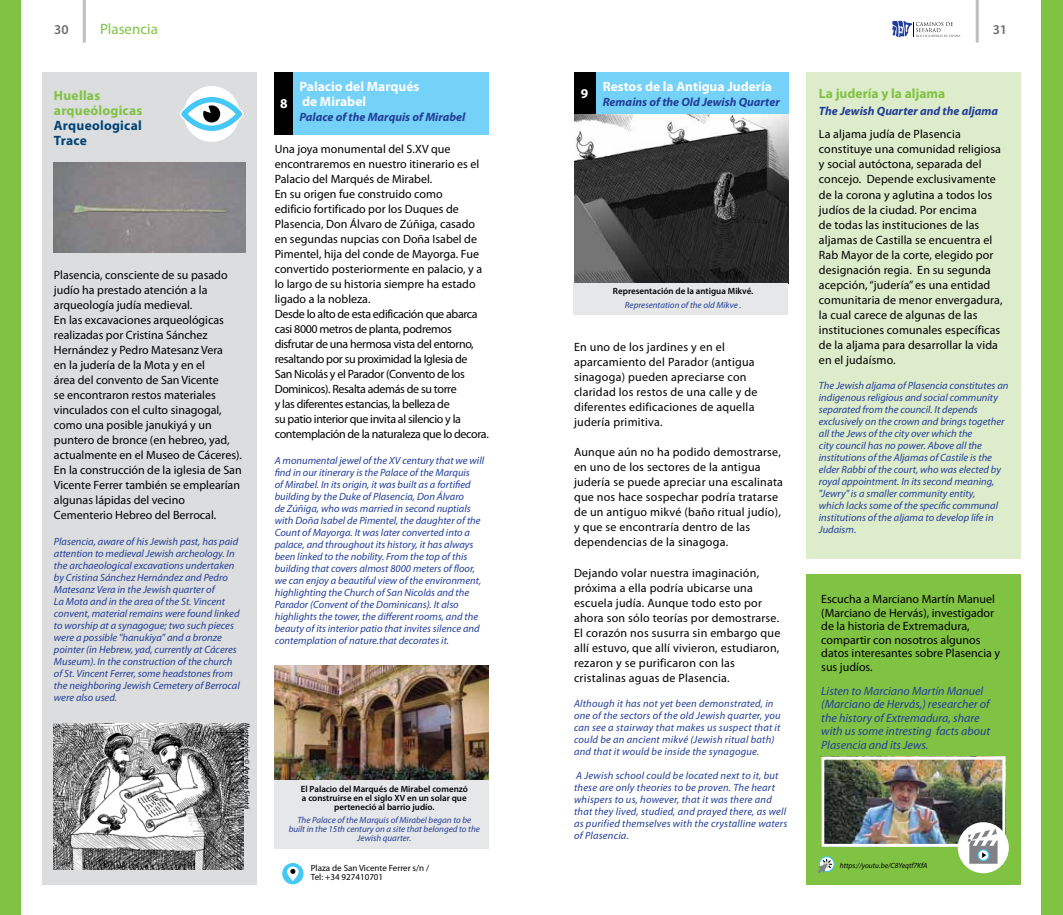
<style>
.page{position:relative;width:1063px;height:915px;background:#fff}
.page>*{position:absolute;margin:0;border:0;box-sizing:border-box;transform-origin:0 0}
.t1{font:15px "Myriad Pro";color:#80c342}
.t2{font:700 13.5px/15px "Myriad Pro";color:#fff}
.t3{font:700 13.5px/15px "Myriad Pro";letter-spacing:.02em;color:#80c342}
.t4{font:700 13.5px/15px "Myriad Pro";letter-spacing:.02em;color:#047}
.t5{font:700 13.5px "Myriad Pro";color:#80c342}
.t6{font:600 13.5px "Myriad Pro";color:#6d6e71}
.t7{font:12px/15px "Myriad Pro";color:#000}
.t8{font:12px/15px "Myriad Pro";letter-spacing:.02em;color:#000}
.t9{font:italic 12px/13.5px "Myriad Pro";color:#233e99}
.t10{font:italic 700 12px "Myriad Pro";color:#233e99}
.t11{font:italic 10.5px/12px "Myriad Pro";color:#233e99}
.t12{font:italic 10.5px/12px "Myriad Pro";letter-spacing:.02em;color:#233e99}
.t13{font:italic 9px/9px "Myriad Pro";color:#233e99;text-align:center}
.t14{font:600 9px/9px "Myriad Pro";color:#000;text-align:center}
.t15{font:9px/9px "Myriad Pro";color:#000}
.t16{font:italic 7.5px "Myriad Pro";color:#000}
.t17{font:italic 600 7.5px "Myriad Pro";color:#000}
</style>
<div class="page">
<div style="left:1042px;top:0;width:21px;height:914px;background:#80c342"></div>
<hr style="left:976px;top:0;width:3px;height:43px;background:#bcbec0">
<svg style="left:892px;top:21px;width:69px;height:17px"></svg>
<hr style="left:83px;top:0;width:3px;height:43px;background:#bcbec0">
<div style="left:0;top:0;width:21px;height:914px;background:#80c342"></div>
<div style="left:43px;top:72px;width:214px;height:812px;background:#dcddde"></div>
<div style="left:184px;top:86px;width:56px;height:56px;background:#fff;border-radius:50%"></div>
<svg style="left:180px;top:95px;width:64px;height:38px"></svg>
<img style="left:54px;top:162px;width:191px;height:90px">
<div style="left:275px;top:72px;width:214px;height:62px;background:#74d1f7"></div>
<div style="left:275px;top:72px;width:18px;height:62px;background:#000"></div>
<div style="left:806px;top:72px;width:214px;height:486px;background:#ddeccb"></div>
<div style="left:574px;top:72px;width:214px;height:43px;background:#74d1f7"></div>
<div style="left:574px;top:72px;width:21px;height:43px;background:#000"></div>
<div style="left:806px;top:574px;width:214px;height:310px;background:#80c342"></div>
<img style="left:825px;top:760px;width:176px;height:82px">
<div style="left:821px;top:756px;width:184px;height:90px;border:3px solid #fff"></div>
<div style="left:958px;top:821px;width:51px;height:51px;background:#fff;border-radius:50%"></div>
<svg style="left:968px;top:828px;width:30px;height:35px"></svg>
<svg style="left:819px;top:855px;width:16px;height:16px"></svg>
<svg style="left:820px;top:857px;width:14px;height:13px"></svg>
<svg style="left:818px;top:858px;width:14px;height:14px"></svg>
<img style="left:574px;top:115px;width:214px;height:168px">
<img style="left:275px;top:665px;width:214px;height:114px">
<div style="left:275px;top:779px;width:214px;height:69px;background:#e6e7e8"></div>
<div style="left:574px;top:283px;width:214px;height:32px;background:#e6e7e8"></div>
<svg style="left:282px;top:862px;width:22px;height:21px"></svg>
<svg style="left:287px;top:866px;width:12px;height:14px"></svg>
<img style="left:53px;top:723px;width:191px;height:146px">
<p class="t6" style="left:54px;top:21px;width:16px">30</p>
<p class="t1" style="left:100px;top:20px;width:59px">Plasencia</p>
<p class="t6" style="left:993px;top:21px;width:16px">31</p>
<p class="t3" style="left:54px;top:87px;width:90px">Huellas arqueólogicas</p>
<p class="t4" style="left:54px;top:117px;width:89px">Arqueological<br>Trace</p>
<p class="t7" style="left:54px;top:267px;width:190px">Plasencia, consciente de su pasado judío ha prestado atención a la arqueología judía medieval.<br>En las excavaciones arqueológicas realizadas por Cristina Sánchez Hernández y Pedro Matesanz Vera<br>en la judería de la Mota y en el<br>área del convento de San Vicente<br>se encontraron restos materiales vinculados con el culto sinagogal, como una posible janukiyá y un puntero de bronce (en hebreo, yad, actualmente en el Museo de Cáceres).<br>En la construcción de la iglesia de San Vicente Ferrer también se emplearían algunas lápidas del vecino Cementerio Hebreo del Berrocal.</p>
<p class="t11" style="left:54px;top:535px;width:187px">Plasencia, aware of his Jewish past, has paid attention to medieval Jewish archeology. In the archaeological excavations undertaken by Cristina Sánchez Hernández and Pedro Matesanz Vera in the Jewish quarter of<br>La Mota and in the area of the St. Vincent convent, material remains were found linked to worship at a synagogue; two such pieces were a possible "hanukiya" and a bronze pointer (in Hebrew, yad, currently at Cáceres Museum). In the construction of the church of St. Vincent Ferrer, some headstones from the neighboring Jewish Cemetery of Berrocal were also used.</p>
<p class="t17" style="left:252px;top:722px;width:87px;rotate:90deg">Ilustración: © Andrea Sirotá</p>
<p class="t2" style="left:280px;top:96px;width:9px">8</p>
<p class="t2" style="left:299px;top:79px;width:121px">Palacio del Marqués de Mirabel</p>
<p class="t10" style="left:299px;top:109px;width:168px">Palace of the Marquis of Mirabel</p>
<p class="t7" style="left:275px;top:141px;width:216px">Una joya monumental del S.XV que encontraremos en nuestro itinerario es el Palacio del Marqués de Mirabel.<br>En su origen fue construido como<br>edificio fortificado por los Duques de Plasencia, Don Álvaro de Zúñiga, casado en segundas nupcias con Doña Isabel de Pimentel, hija del conde de Mayorga. Fue convertido posteriormente en palacio, y a lo largo de su historia siempre ha estado ligado a la nobleza.<br>Desde lo alto de esta edificación que abarca casi 8000 metros de planta, podremos disfrutar de una hermosa vista del entorno, resaltando por su proximidad la Iglesia de<br>San Nicolás y el Parador (Convento de los Dominicos). Resalta además de su torre<br>y las diferentes estancias, la belleza de<br>su patio interior que invita al silencio y la contemplación de la naturaleza que lo decora.</p>
<p class="t11" style="left:275px;top:454px;width:211px">A monumental jewel of the XV century that we will find in our itinerary is the Palace of the Marquis<br>of Mirabel. In its origin, it was built as a fortified building by the Duke of Plasencia, Don Álvaro<br>de Zúñiga, who was married in second nuptials with Doña Isabel de Pimentel, the daughter of the Count of Mayorga. It was later converted into a palace, and throughout its history, it has always been linked to the nobility. From the top of this building that covers almost 8000 meters of floor, we can enjoy a beautiful view of the environment, highlighting the Church of San Nicolás and the Parador (Convent of the Dominicans). It also highlights the tower, the different rooms, and the beauty of its interior patio that invites silence and contemplation of nature.that decorates it.</p>
<p class="t14" style="left:301px;top:783px;width:169px">El Palacio del Marqués de Mirabel comenzó a construirse en el siglo XV en un solar que perteneció al barrio judío.</p>
<p class="t13" style="left:289px;top:815px;width:193px">The Palace of the Marquis of Mirabel began to be built in the 15th century on a site that belonged to the<br>Jewish quarter.</p>
<p class="t15" style="left:311px;top:863px;width:120px">Plaza de San Vicente Ferrer s/n /<br>Tel: +34 927410701</p>
<p class="t2" style="left:603px;top:78px;width:171px">Restos de la Antigua Judería</p>
<p class="t10" style="left:603px;top:94px;width:179px">Remains of the Old Jewish Quarter</p>
<p class="t2" style="left:581px;top:86px;width:9px">9</p>
<p class="t5" style="left:819px;top:85px;width:128px">La judería y la aljama</p>
<p class="t10" style="left:819px;top:103px;width:181px">The Jewish Quarter and the aljama</p>
<p class="t7" style="left:819px;top:127px;width:185px">La aljama judía de Plasencia constituye una comunidad religiosa y social autóctona, separada del concejo. Depende exclusivamente de la corona y aglutina a todos los judíos de la ciudad. Por encima<br>de todas las instituciones de las aljamas de Castilla se encuentra el<br>Rab Mayor de la corte, elegido por designación regia. En su segunda acepción, “judería” es una entidad comunitaria de menor envergadura, la cual carece de algunas de las instituciones comunales específicas de la aljama para desarrollar la vida en el judaísmo.</p>
<p class="t11" style="left:819px;top:379px;width:191px">The Jewish aljama of Plasencia constitutes an indigenous religious and social community separated from the council. It depends exclusively on the crown and brings together all the Jews of the city over which the<br>city council has no power. Above all the institutions of the Aljamas of Castile is the elder Rabbi of the court, who was elected by royal appointment. In its second meaning, "Jewry" is a smaller community entity,<br>which lacks some of the specific communal institutions of the aljama to develop life in Judaism.</p>
<p class="t14" style="left:613px;top:286px;width:142px">Representación de la antigua Mikvé.</p>
<p class="t13" style="left:625px;top:300px;width:118px">Representation of the old Mikve .</p>
<p class="t8" style="left:574px;top:339px;width:185px">En uno de los jardines y en el aparcamiento del Parador (antigua sinagoga) pueden apreciarse con claridad los restos de una calle y de diferentes edificaciones de aquella judería primitiva.</p>
<p class="t8" style="left:574px;top:444px;width:211px">Aunque aún no ha podido demostrarse, en uno de los sectores de la antigua judería se puede apreciar una escalinata que nos hace sospechar podría tratarse de un antiguo mikvé (baño ritual judío), y que se encontraría dentro de las dependencias de la sinagoga.</p>
<p class="t8" style="left:574px;top:564px;width:208px">Dejando volar nuestra imaginación, próxima a ella podría ubicarse una escuela judía. Aunque todo esto por ahora son sólo teorías por demostrarse.<br>El corazón nos susurra sin embargo que allí estuvo, que allí vivieron, estudiaron, rezaron y se purificaron con las cristalinas aguas de Plasencia.</p>
<p class="t12" style="left:574px;top:697px;width:208px">Although it has not yet been demonstrated, in one of the sectors of the old Jewish quarter, you can see a stairway that makes us suspect that it could be an ancient mikvé (Jewish ritual bath) and that it would be inside the synagogue.</p>
<p class="t12" style="left:574px;top:769px;width:215px">A Jewish school could be located next to it, but these are only theories to be proven. The heart whispers to us, however, that it was there and that they lived, studied, and prayed there, as well as purified themselves with the crystalline waters of Plasencia.</p>
<p class="t7" style="left:821px;top:592px;width:180px;line-height:13.5px">Escucha a Marciano Martín Manuel (Marciano de Hervás), investigador de la historia de Extremadura, compartir con nosotros algunos datos interesantes sobre Plasencia y sus judíos.</p>
<p class="t9" style="left:821px;top:683px;width:170px">Listen to Marciano Martín Manuel (Marciano de Hervás,) researcher of the history of Extremadura, share with us some intresting facts about<br>Plasencia and its Jews.</p>
<p class="t16" style="left:840px;top:860px;width:89px">https://youtu.be/C8Yeqtf7KfA</p>
</div>
